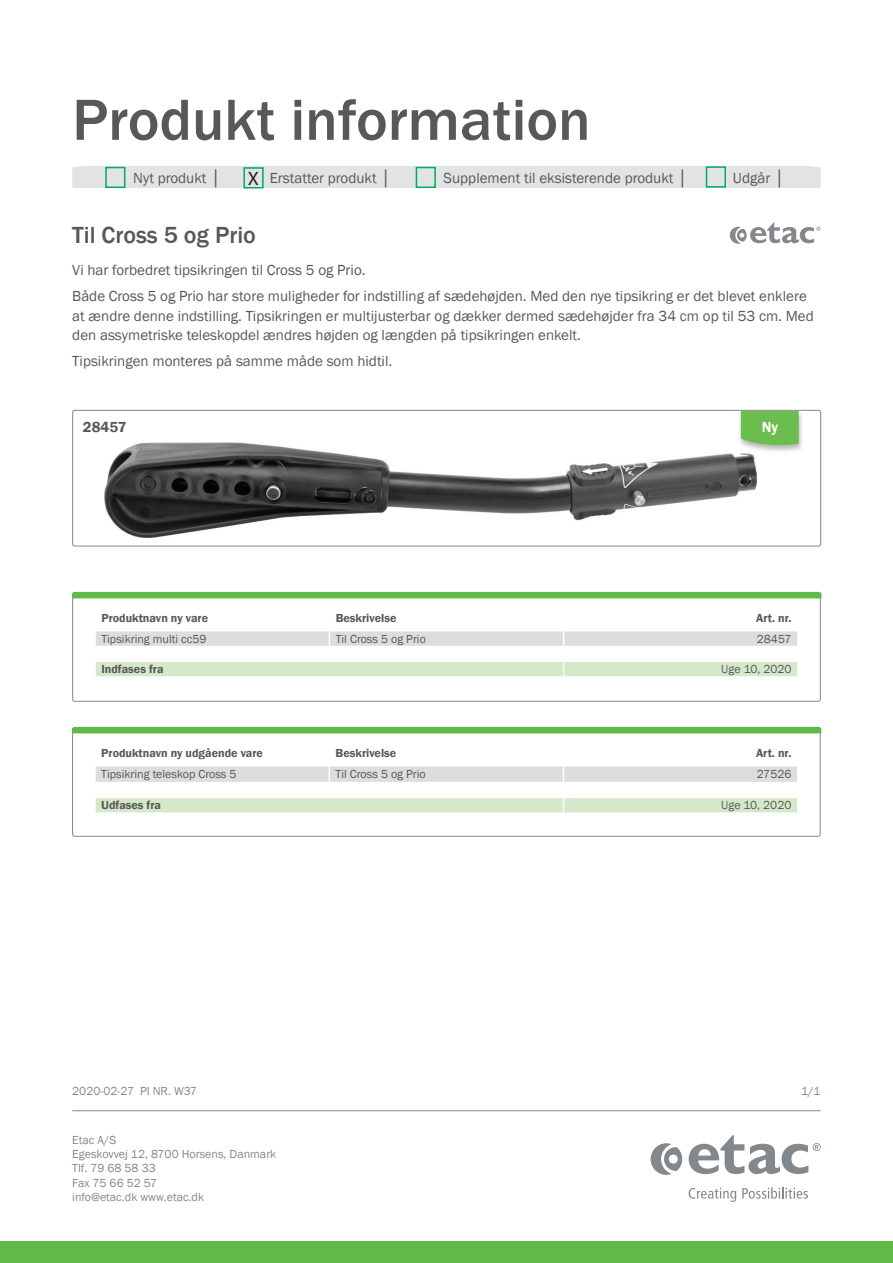
<style>
.page{position:relative;width:893px;height:1263px;background:#fff}
.page>*{position:absolute;margin:0;border:0;box-sizing:border-box;transform-origin:0 0}
._3__Header_-_Intro{font:500 60px "Franklin Gothic";color:#57585a}
._4__Header_-_Basic_b{font:500 24px "Franklin Gothic";color:#57585a}
.t1{font:19.5px "Myriad Pro";color:#231f20}
._4__Body_-_basic_bod{font:15px/19.5px "Franklin Gothic";color:#57585a}
._4__Body_-_basic_bod-2{font:600 15px "Franklin Gothic";color:#57585a}
._4__Body_-_basic_bod-3{font:600 15px "Franklin Gothic";color:#fff}
.t2{font:12px/14.2px "Franklin Gothic";color:#83888c}
._6__Header_-_Facts{font:600 12px "Franklin Gothic";color:#57585a}
._6__Body_-_Facts{font:12px "Franklin Gothic";color:#57585a}
._6__Header_-_Facts-2{font:12px "Franklin Gothic";color:#57585a}
</style>
<div class="page">
<img style="left:105px;top:442px;width:652px;height:95px">
<div style="left:72px;top:410px;width:749px;height:136px;border:1px solid #83888c;border-radius:2px"></div>
<hr style="left:72px;top:1110px;width:749px;height:1px;background:#83888c">
<div style="left:0;top:1242px;width:893px;height:21px;background:#60bb46"></div>
<svg style="left:689px;top:1135px;width:132px;height:39px"></svg>
<svg style="left:651px;top:1143px;width:31px;height:32px"></svg>
<svg style="left:689px;top:1188px;width:47px;height:14px"></svg>
<svg style="left:742px;top:1187px;width:66px;height:11px"></svg>
<svg style="left:95px;top:631px;width:703px;height:15px;background:#dcdee0"></svg>
<div style="left:95px;top:662px;width:703px;height:14px;background:#d5e9ca"></div>
<div style="left:72px;top:592px;width:749px;height:110px;border:1px solid #83888c;border-radius:2px"></div>
<div style="left:72px;top:592px;width:749px;height:6px;background:#60bb46"></div>
<svg style="left:730px;top:222px;width:91px;height:22px"></svg>
<div style="left:72px;top:167px;width:749px;height:21px;background:#e1e3e4;border-radius:2px"></div>
<div style="left:737px;top:410px;width:67px;height:44px;background:#231f20;opacity:.3"></div>
<div style="left:741px;top:411px;width:58px;height:34px;background:#6bbe4d"></div>
<div style="left:105px;top:167px;width:20px;height:21px;border:2px solid #00ab5b"></div>
<div style="left:243px;top:167px;width:21px;height:21px;border:2px solid #00ab5b"></div>
<div style="left:416px;top:167px;width:20px;height:21px;border:2px solid #00ab5b"></div>
<div style="left:706px;top:166px;width:20px;height:22px;border:2px solid #00ab5b"></div>
<svg style="left:95px;top:766px;width:702px;height:16px;background:#dcdee0"></svg>
<div style="left:95px;top:798px;width:702px;height:14px;background:#d5e9ca"></div>
<div style="left:72px;top:727px;width:749px;height:110px;border:1px solid #83888c;border-radius:2px"></div>
<div style="left:72px;top:727px;width:749px;height:6px;background:#60bb46"></div>
<p class="_3__Header_-_Intro" style="left:72px;top:83px;width:520px">Produkt information</p>
<p class="_4__Body_-_basic_bod" style="left:133px;top:168px;width:89px">Nyt produkt │</p>
<p class="_4__Body_-_basic_bod" style="left:270px;top:168px;width:123px">Erstatter produkt │</p>
<p class="_4__Body_-_basic_bod" style="left:444px;top:168px;width:246px">Supplement til eksisterende produkt │</p>
<p class="_4__Body_-_basic_bod" style="left:733px;top:168px;width:53px">Udgår │</p>
<p class="t1" style="left:248px;top:166px;width:13px">X</p>
<p class="_4__Header_-_Basic_b" style="left:72px;top:220px;width:185px">Til Cross 5 og Prio</p>
<p class="_4__Body_-_basic_bod" style="left:72px;top:261px;width:295px">Vi har forbedret tipsikringen til Cross 5 og Prio.</p>
<p class="_4__Body_-_basic_bod" style="left:72px;top:287px;width:743px">Både Cross 5 og Prio har store muligheder for indstilling af sædehøjden. Med den nye tipsikring er det blevet enklere at ændre denne indstilling. Tipsikringen er multijusterbar og dækker dermed sædehøjder fra 34 cm op til 53 cm. Med den assymetriske teleskopdel ændres højden og længden på tipsikringen enkelt.</p>
<p class="_4__Body_-_basic_bod" style="left:72px;top:352px;width:321px">Tipsikringen monteres på samme måde som hidtil.</p>
<p class="_4__Body_-_basic_bod-2" style="left:83px;top:418px;width:45px">28457</p>
<p class="_4__Body_-_basic_bod-3" style="left:762px;top:418px;width:18px">Ny</p>
<p class="_6__Header_-_Facts" style="left:101px;top:611px;width:108px">Produktnavn ny vare</p>
<p class="_6__Header_-_Facts" style="left:336px;top:611px;width:62px">Beskrivelse</p>
<p class="_6__Header_-_Facts" style="left:756px;top:611px;width:37px">Art. nr.</p>
<p class="_6__Body_-_Facts" style="left:101px;top:631px;width:107px">Tipsikring multi cc59</p>
<p class="_6__Header_-_Facts-2" style="left:336px;top:631px;width:92px">Til Cross 5 og Prio</p>
<p class="_6__Body_-_Facts" style="left:757px;top:631px;width:36px">28457</p>
<p class="_6__Header_-_Facts" style="left:101px;top:662px;width:64px">Indfases fra</p>
<p class="_6__Body_-_Facts" style="left:721px;top:662px;width:72px">Uge 10, 2020</p>
<p class="_6__Header_-_Facts" style="left:101px;top:746px;width:163px">Produktnavn ny udgående vare</p>
<p class="_6__Header_-_Facts" style="left:336px;top:746px;width:62px">Beskrivelse</p>
<p class="_6__Header_-_Facts" style="left:756px;top:746px;width:37px">Art. nr.</p>
<p class="_6__Body_-_Facts" style="left:101px;top:767px;width:137px">Tipsikring teleskop Cross 5</p>
<p class="_6__Header_-_Facts-2" style="left:336px;top:767px;width:92px">Til Cross 5 og Prio</p>
<p class="_6__Body_-_Facts" style="left:757px;top:767px;width:36px">27526</p>
<p class="_6__Header_-_Facts" style="left:101px;top:798px;width:61px">Udfases fra</p>
<p class="_6__Body_-_Facts" style="left:721px;top:798px;width:72px">Uge 10, 2020</p>
<p class="t2" style="left:72px;top:1084px;width:126px">2020-02-27 PI NR. W37</p>
<p class="t2" style="left:801px;top:1084px;width:21px">1/1</p>
<p class="t2" style="left:72px;top:1133px;width:205px">Etac A/S<br>Egeskovvej 12, 8700 Horsens, Danmark<br>Tlf. 79 68 58 33<br>Fax 75 66 52 57<br>info@etac.dk www.etac.dk</p>
</div>
